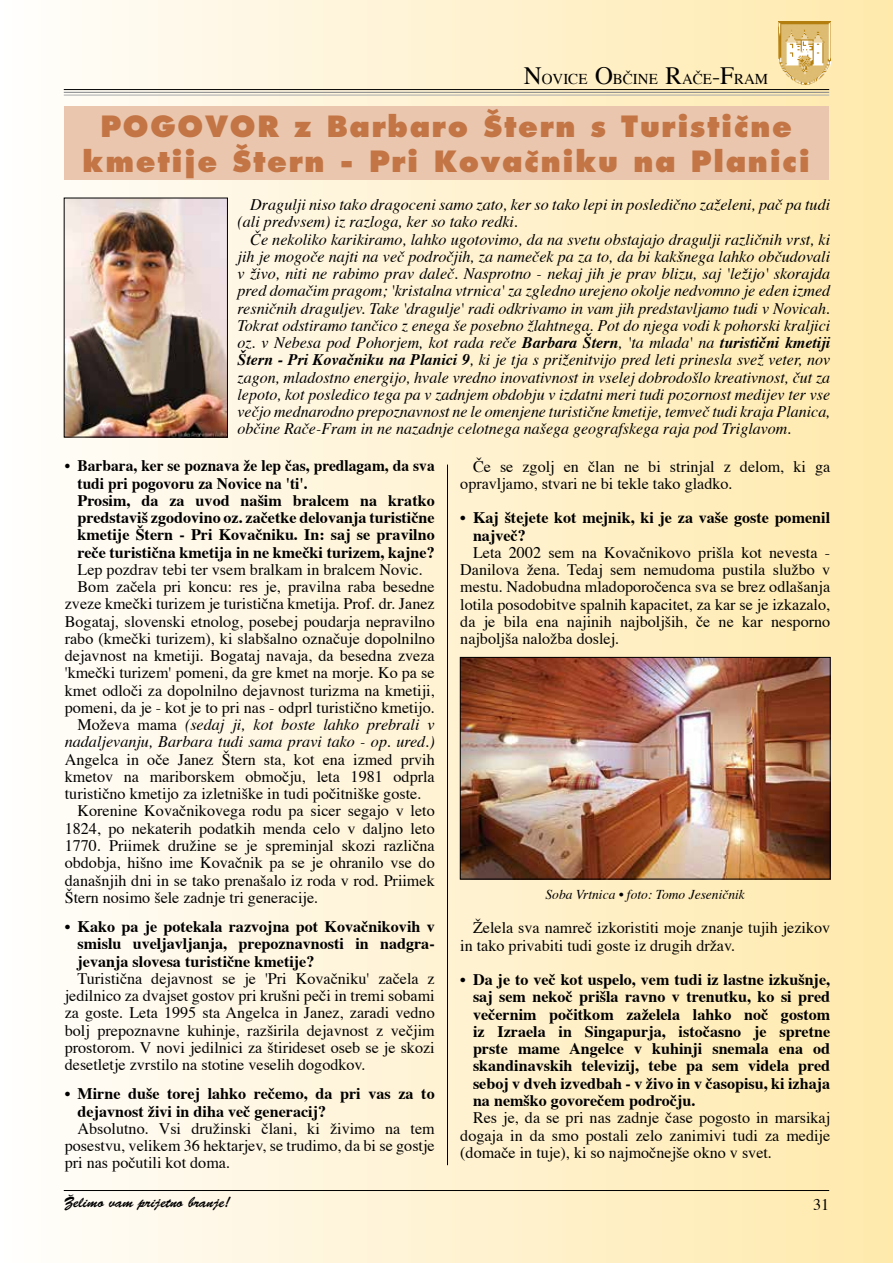
<style>
.page{position:relative;width:893px;height:1263px;background:#fff}
.page>*{position:absolute;margin:0;border:0;box-sizing:border-box;transform-origin:0 0}
.t1{font:800 28.5px/34.2px "MM Futura";letter-spacing:.06em;color:#c37545;text-align:center}
.t2{font:16.2px/17.2px "Times CE";color:#000;text-align:justify}
.t3{font:italic 16.2px/17.2px "Times CE";color:#000}
.t4{font:700 16.2px/17.2px "Times CE";color:#000;text-align:justify}
.t5{font:700 16.2px/17.2px "Times CE";color:#000;scale:.96 1}
.t6{font:15px "Brush Script Std";color:#000}
.t7{font:15px "Times CE";color:#000}
.t8{font:italic 13.5px "Times CE";color:#000}
.s1{font-size:24.9px}
.s2{font-weight:700}
.s3{font-style:normal}
</style>
<div class="page">
<div style="left:0;top:0;width:893px;height:1263px;background:linear-gradient(to right,#fffdfb,#ffe9ab)"></div>
<hr style="left:64px;top:89px;width:765px;height:1px;background:#000">
<hr style="left:64px;top:92px;width:765px;height:1px;background:#808285">
<hr style="left:64px;top:95px;width:765px;height:1px;background:#a7a9ac">
<hr style="left:64px;top:1190px;width:765px;height:1px;background:#000">
<img style="left:778px;top:21px;width:52px;height:63px">
<div style="left:64px;top:106px;width:764px;height:74px;background:#e9c6ad"></div>
<img style="left:66px;top:200px;width:160px;height:235px">
<div style="left:64px;top:198px;width:164px;height:239px;border:1px solid #000"></div>
<img style="left:462px;top:659px;width:367px;height:218px">
<div style="left:460px;top:657px;width:371px;height:222px;border:1px solid #000"></div>
<hr style="left:447px;top:465px;width:1px;height:700px;background:#000">
<p class="t7" style="left:524px;top:70px;width:246px"><span class="s1">N</span>OVICE <span class="s1">O</span>BČINE <span class="s1">R</span>AČE<span class="s1">-F</span>RAM</p>
<h1 class="t1" style="left:83px;top:110px;width:729px">POGOVOR z Barbaro Štern s Turisti~ne kmetije Štern - Pri Kova~niku na Planici</h1>
<p class="t3" style="left:238px;top:197px;width:594px;text-indent:13px">Dragulji niso tako dragoceni samo zato, ker so tako lepi in posledično zaželeni, pač pa tudi (ali predvsem) iz razloga, ker so tako redki.</p>
<p class="t3" style="left:238px;top:232px;width:594px;text-align:justify;text-indent:13px">Če nekoliko karikiramo, lahko ugotovimo, da na svetu obstajajo dragulji različnih vrst, ki jih je mogoče najti na več področjih, za nameček pa za to, da bi kakšnega lahko občudovali v živo, niti ne rabimo prav daleč. Nasprotno - nekaj jih je prav blizu, saj 'ležijo' skorajda pred domačim pragom; 'kristalna vtrnica' za zgledno urejeno okolje nedvomno je eden izmed resničnih draguljev. Take 'dragulje' radi odkrivamo in vam jih predstavljamo tudi v Novicah.<br>Tokrat odstiramo tančico z enega še posebno žlahtnega. Pot do njega vodi k pohorski kraljici oz. v Nebesa pod Pohorjem, kot rada reče <span class="s2">Barbara Štern</span>, 'ta mlada' na <span class="s2">turistični kmetiji Štern - Pri Kovačniku na Planici 9</span>, ki je tja s priženitvijo pred leti prinesla svež veter, nov zagon, mladostno energijo, hvale vredno inovativnost in vselej dobrodošlo kreativnost, čut za lepoto, kot posledico tega pa v zadnjem obdobju v izdatni meri tudi pozornost medijev ter vse večjo mednarodno prepoznavnost ne le omenjene turistične kmetije, temveč tudi kraja Planica, občine Rače-Fram in ne nazadnje celotnega našega geografskega raja pod Triglavom.</p>
<p class="t5" style="left:78px;top:458px;width:374px;text-indent:-13px">• Barbara, ker se poznava že lep čas, predlagam, da sva tudi pri pogovoru za Novice na 'ti'.<br>Prosim, da za uvod našim bralcem na kratko predstaviš zgodovino oz. začetke delovanja turistične kmetije Štern - Pri Kovačniku. In: saj se pravilno reče turistična kmetija in ne kmečki turizem, kajne?</p>
<p class="t2" style="left:78px;top:562px;width:347px">Lep pozdrav tebi ter vsem bralkam in bralcem Novic.</p>
<p class="t2" style="left:78px;top:579px;width:359px">Bom začela pri koncu: res je, pravilna raba besedne</p>
<p class="t2" style="left:65px;top:596px;width:371px">zveze kmečki turizem je turistična kmetija. Prof. dr. Janez</p>
<p class="t2" style="left:65px;top:613px;width:371px">Bogataj, slovenski etnolog, posebej poudarja nepravilno</p>
<p class="t2" style="left:65px;top:631px;width:371px">rabo (kmečki turizem), ki slabšalno označuje dopolnilno</p>
<p class="t2" style="left:65px;top:648px;width:371px">dejavnost na kmetiji. Bogataj navaja, da besedna zveza</p>
<p class="t2" style="left:65px;top:665px;width:371px">'kmečki turizem' pomeni, da gre kmet na morje. Ko pa se</p>
<p class="t2" style="left:65px;top:682px;width:371px">kmet odloči za dopolnilno dejavnost turizma na kmetiji,</p>
<p class="t2" style="left:65px;top:700px;width:371px">pomeni, da je - kot je to pri nas - odprl turistično kmetijo.</p>
<p class="t3" style="left:78px;top:717px;width:359px"><span class="s3">Moževa mama</span> (sedaj ji, kot boste lahko prebrali v</p>
<p class="t3" style="left:65px;top:734px;width:371px">nadaljevanju, Barbara tudi sama pravi tako - op. ured.)</p>
<p class="t2" style="left:65px;top:752px;width:371px">Angelca in oče Janez Štern sta, kot ena izmed prvih</p>
<p class="t2" style="left:65px;top:769px;width:371px">kmetov na mariborskem območju, leta 1981 odprla</p>
<p class="t2" style="left:65px;top:786px;width:358px">turistično kmetijo za izletniške in tudi počitniške goste.</p>
<p class="t2" style="left:78px;top:803px;width:359px">Korenine Kovačnikovega rodu pa sicer segajo v leto</p>
<p class="t2" style="left:65px;top:821px;width:371px">1824, po nekaterih podatkih menda celo v daljno leto</p>
<p class="t2" style="left:65px;top:838px;width:371px">1770. Priimek družine se je spreminjal skozi različna</p>
<p class="t2" style="left:65px;top:855px;width:371px">obdobja, hišno ime Kovačnik pa se je ohranilo vse do</p>
<p class="t2" style="left:65px;top:872px;width:371px">današnjih dni in se tako prenašalo iz roda v rod. Priimek</p>
<p class="t2" style="left:65px;top:890px;width:255px">Štern nosimo šele zadnje tri generacije.</p>
<p class="t4" style="left:78px;top:918px;width:359px;text-indent:-13px">• Kako pa je potekala razvojna pot Kovačnikovih v smislu uveljavljanja, prepoznavnosti in nadgra&shy;jevanja slovesa turistične kmetije?</p>
<p class="t2" style="left:65px;top:971px;width:371px;text-indent:13px">Turistična dejavnost se je 'Pri Kovačniku' začela z jedilnico za dvajset gostov pri krušni peči in tremi sobami za goste. Leta 1995 sta Angelca in Janez, zaradi vedno bolj prepoznavne kuhinje, razširila dejavnost z večjim prostorom. V novi jedilnici za štirideset oseb se je skozi desetletje zvrstilo na stotine veselih dogodkov.</p>
<p class="t4" style="left:78px;top:1086px;width:359px;text-indent:-13px">• Mirne duše torej lahko rečemo, da pri vas za to dejavnost živi in diha več generacij?</p>
<p class="t2" style="left:65px;top:1121px;width:371px;text-indent:13px">Absolutno. Vsi družinski člani, ki živimo na tem posestvu, velikem 36 hektarjev, se trudimo, da bi se gostje pri nas počutili kot doma.</p>
<p class="t2" style="left:460px;top:458px;width:371px;text-indent:13px">Če se zgolj en član ne bi strinjal z delom, ki ga opravljamo, stvari ne bi tekle tako gladko.</p>
<p class="t4" style="left:473px;top:510px;width:359px;text-indent:-13px">• Kaj štejete kot mejnik, ki je za vaše goste pomenil največ?</p>
<p class="t2" style="left:460px;top:545px;width:371px;text-indent:13px">Leta 2002 sem na Kovačnikovo prišla kot nevesta - Danilova žena. Tedaj sem nemudoma pustila službo v mestu. Nadobudna mladoporočenca sva se brez odlašanja lotila posodobitve spalnih kapacitet, za kar se je izkazalo, da je bila ena najinih najboljših, če ne kar nesporno najboljša naložba doslej.</p>
<p class="t8" style="left:546px;top:886px;width:201px">Soba Vrtnica • foto: Tomo Jeseničnik</p>
<p class="t2" style="left:460px;top:920px;width:371px;text-indent:13px">Želela sva namreč izkoristiti moje znanje tujih jezikov in tako privabiti tudi goste iz drugih držav.</p>
<p class="t4" style="left:473px;top:972px;width:359px;text-indent:-13px">• Da je to več kot uspelo, vem tudi iz lastne izkušnje, saj sem nekoč prišla ravno v trenutku, ko si pred večernim počitkom zaželela lahko noč gostom iz Izraela in Singapurja, istočasno je spretne prste mame Angelce v kuhinji snemala ena od skandinavskih televizij, tebe pa sem videla pred seboj v dveh izvedbah - v živo in v časopisu, ki izhaja na nemško govorečem področju.</p>
<p class="t2" style="left:460px;top:1110px;width:371px;text-indent:13px">Res je, da se pri nas zadnje čase pogosto in marsikaj dogaja in da smo postali zelo zanimivi tudi za medije (domače in tuje), ki so najmočnejše okno v svet.</p>
<p class="t6" style="left:64px;top:1194px;width:168px">Želimo vam prijetno branje!</p>
<p class="t2" style="left:813px;top:1197px;width:18px">31</p>
</div>
